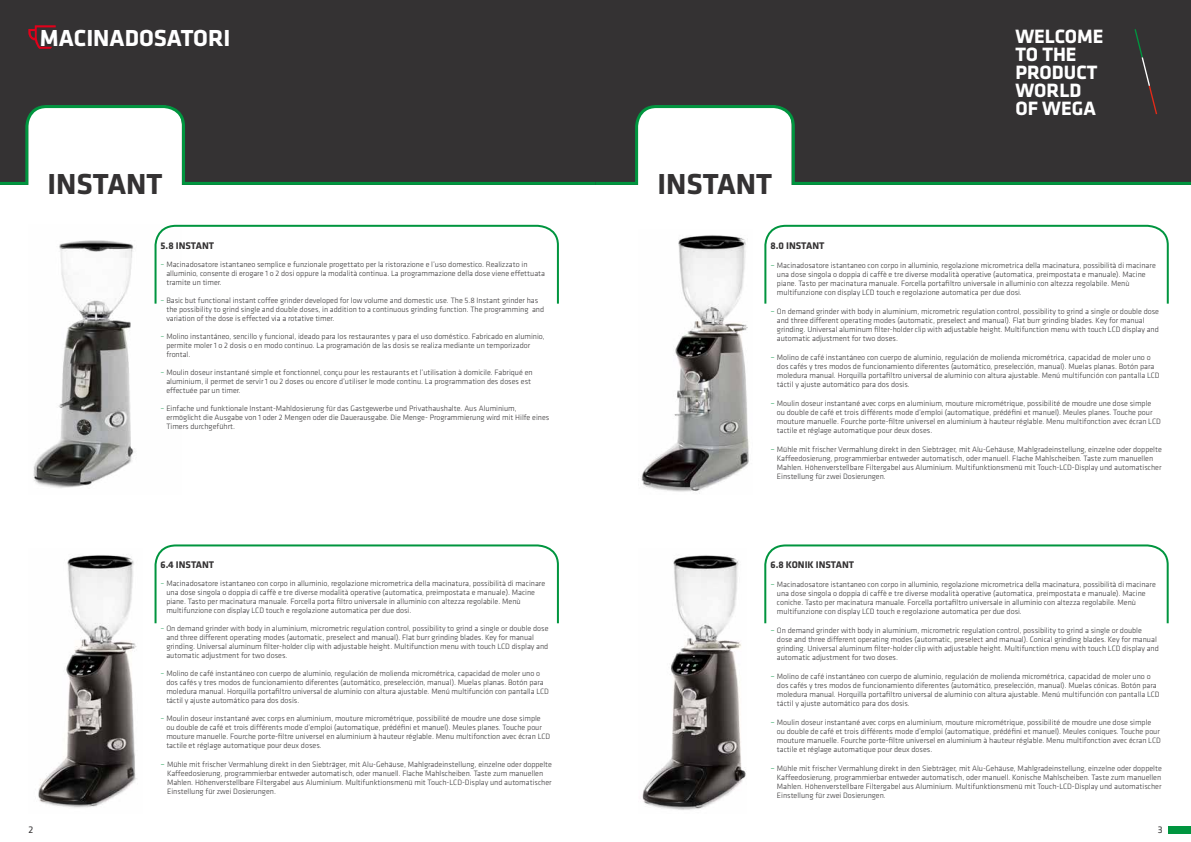
<style>
.page{position:relative;width:1191px;height:842px;background:#fff}
.page>*{position:absolute;margin:0;border:0;box-sizing:border-box;transform-origin:0 0}
.t1{font:700 30px "Klavika";color:#343233}
.t2{font:700 24.1px "Klavika";color:#fff}
.t3{font:700 20px/18px "Klavika";color:#fff}
.t4{font:700 10px "Klavika";color:#343233}
.t5{font:10px "Klavika";color:#343233}
.t6{font:300 8px/9px "Klavika";color:#343233}
.s1{color:#00953f}
.s2{font-size:9px;color:#00953f}
</style>
<div class="page">
<div style="left:0;top:0;width:1191px;height:184px;background:#343233"></div>
<svg style="left:598px;top:105px;width:593px;height:80px"></svg>
<svg style="left:0;top:105px;width:598px;height:80px"></svg>
<img style="left:33px;top:240px;width:102px;height:248px">
<img style="left:641px;top:235px;width:108px;height:259px">
<img style="left:642px;top:555px;width:104px;height:255px">
<img style="left:38px;top:555px;width:99px;height:253px">
<div style="left:1168px;top:826px;width:23px;height:7px;background:#00953f"></div>
<svg style="left:28px;top:25px;width:28px;height:24px"></svg>
<svg style="left:1133px;top:29px;width:25px;height:87px"></svg>
<svg style="left:154px;top:224px;width:405px;height:80px"></svg>
<svg style="left:764px;top:224px;width:405px;height:80px"></svg>
<svg style="left:154px;top:544px;width:405px;height:80px"></svg>
<svg style="left:764px;top:544px;width:405px;height:80px"></svg>
<h2 class="t2" style="left:40px;top:20px;width:192px">MACINADOSATORI</h2>
<h1 class="t1" style="left:48px;top:162px;width:116px">INSTANT</h1>
<h1 class="t1" style="left:657px;top:162px;width:116px">INSTANT</h1>
<h3 class="t3" style="left:1015px;top:27px;width:90px">WELCOME<br>TO THE<br>PRODUCT<br>WORLD<br>OF WEGA</h3>
<p class="t4" style="left:161px;top:238px;width:55px">5.8 INSTANT</p>
<p class="t6" style="left:166px;top:259px;width:380px;text-indent:-6px"><span class="s1">–</span> Macinadosatore istantaneo semplice e funzionale progettato per la ristorazione e l’uso domestico. Realizzato in alluminio, consente di erogare 1 o 2 dosi oppure la modalità continua. La programmazione della dose viene effettuata tramite un timer.</p>
<p class="t6" style="left:166px;top:295px;width:379px;text-indent:-6px"><span class="s1">–</span> Basic but functional instant coffee grinder developed for low volume and domestic use. The 5.8 Instant grinder has the possibility to grind single and double doses, in addition to a continuous grinding function. The programming and variation of the dose is effected via a rotative timer.</p>
<p class="t6" style="left:166px;top:331px;width:380px;text-indent:-6px"><span class="s1">–</span> Molino instantáneo, sencillo y funcional, ideado para los restaurantes y para el uso doméstico. Fabricado en aluminio, permite moler 1 o 2 dosis o en modo continuo. La programación de las dosis se realiza mediante un temporizador frontal.</p>
<p class="t6" style="left:166px;top:367px;width:368px;text-indent:-6px"><span class="s1">–</span> Moulin doseur instantané simple et fonctionnel, conçu pour les restaurants et l’utilisation à domicile. Fabriqué en aluminium, il permet de servir 1 ou 2 doses ou encore d’utiliser le mode continu. La programmation des doses est effectuée par un timer.</p>
<p class="t6" style="left:166px;top:403px;width:384px;text-indent:-6px"><span class="s1">–</span> Einfache und funktionale Instant-Mahldosierung für das Gastgewerbe und Privathaushalte. Aus Aluminium, ermöglicht die Ausgabe von 1 oder 2 Mengen oder die Dauerausgabe. Die Menge- Programmierung wird mit Hilfe eines<br>Timers durchgeführt.</p>
<p class="t4" style="left:161px;top:558px;width:55px">6.4 INSTANT</p>
<p class="t6" style="left:166px;top:579px;width:380px;text-indent:-6px"><span class="s1">–</span> Macinadosatore istantaneo con corpo in alluminio, regolazione micrometrica della macinatura, possibilità di macinare una dose singola o doppia di caffè e tre diverse modalità operative (automatica, preimpostata e manuale). Macine piane. Tasto per macinatura manuale. Forcella porta filtro universale in alluminio con altezza regolabile. Menù multifunzione con display LCD touch e regolazione automatica per due dosi.</p>
<p class="t6" style="left:166px;top:624px;width:384px;text-indent:-6px"><span class="s1">–</span> On demand grinder with body in aluminium, micrometric regulation control, possibility to grind a single or double dose and three different operating modes (automatic, preselect and manual). Flat burr grinding blades. Key for manual grinding. Universal aluminum filter-holder clip with adjustable height. Multifunction menu with touch LCD display and automatic adjustment for two doses.</p>
<p class="t6" style="left:166px;top:669px;width:384px;text-indent:-6px"><span class="s1">–</span> Molino de café instantáneo con cuerpo de aluminio, regulación de molienda micrométrica, capacidad de moler uno o dos cafés y tres modos de funcionamiento diferentes (automático, preselección, manual). Muelas planas. Botón para moledura manual. Horquilla portafiltro universal de aluminio con altura ajustable. Menú multifunción con pantalla LCD táctil y ajuste automático para dos dosis.</p>
<p class="t6" style="left:166px;top:714px;width:385px;text-indent:-6px"><span class="s1">–</span> Moulin doseur instantané avec corps en aluminium, mouture micrométrique, possibilité de moudre une dose simple ou double de café et trois différents mode d’emploi (automatique, prédéfini et manuel). Meules planes. Touche pour mouture manuelle. Fourche porte-filtre universel en aluminium à hauteur réglable. Menu multifonction avec écran LCD tactile et réglage automatique pour deux doses.</p>
<p class="t6" style="left:167px;top:760px;width:386px;text-indent:-6px"><span class="s2">–</span> Mühle mit frischer Vermahlung direkt in den Siebträger, mit Alu-Gehäuse, Mahlgradeinstellung, einzelne oder doppelte Kaffeedosierung, programmierbar entweder automatisch, oder manuell. Flache Mahlscheiben. Taste zum manuellen Mahlen. Höhenverstellbare Filtergabel aus Aluminium. Multifunktionsmenü mit Touch-LCD-Display und automatischer Einstellung für zwei Dosierungen.</p>
<p class="t4" style="left:770px;top:238px;width:55px">8.0 INSTANT</p>
<p class="t6" style="left:777px;top:260px;width:380px;text-indent:-6px"><span class="s2">–</span> Macinadosatore istantaneo con corpo in alluminio, regolazione micrometrica della macinatura, possibilità di macinare una dose singola o doppia di caffè e tre diverse modalità operative (automatica, preimpostata e manuale). Macine piane. Tasto per macinatura manuale. Forcella portafiltro universale in alluminio con altezza regolabile. Menù multifunzione con display LCD touch e regolazione automatica per due dosi.</p>
<p class="t6" style="left:777px;top:306px;width:384px;text-indent:-6px"><span class="s2">–</span> On demand grinder with body in aluminium, micrometric regulation control, possibility to grind a single or double dose and three different operating modes (automatic, preselect and manual). Flat burr grinding blades. Key for manual grinding. Universal aluminum filter-holder clip with adjustable height. Multifunction menu with touch LCD display and automatic adjustment for two doses.</p>
<p class="t6" style="left:777px;top:352px;width:384px;text-indent:-6px"><span class="s2">–</span> Molino de café instantáneo con cuerpo de aluminio, regulación de molienda micrométrica, capacidad de moler uno o dos cafés y tres modos de funcionamiento diferentes (automático, preselección, manual). Muelas planas. Botón para moledura manual. Horquilla portafiltro universal de aluminio con altura ajustable. Menú multifunción con pantalla LCD táctil y ajuste automático para dos dosis.</p>
<p class="t6" style="left:777px;top:398px;width:385px;text-indent:-6px"><span class="s2">–</span> Moulin doseur instantané avec corps en aluminium, mouture micrométrique, possibilité de moudre une dose simple ou double de café et trois différents mode d’emploi (automatique, prédéfini et manuel). Meules planes. Touche pour mouture manuelle. Fourche porte-filtre universel en aluminium à hauteur réglable. Menu multifonction avec écran LCD tactile et réglage automatique pour deux doses.</p>
<p class="t6" style="left:777px;top:444px;width:386px;text-indent:-6px"><span class="s2">–</span> Mühle mit frischer Vermahlung direkt in den Siebträger, mit Alu-Gehäuse, Mahlgradeinstellung, einzelne oder doppelte Kaffeedosierung, programmierbar entweder automatisch, oder manuell. Flache Mahlscheiben. Taste zum manuellen Mahlen. Höhenverstellbare Filtergabel aus Aluminium. Multifunktionsmenü mit Touch-LCD-Display und automatischer Einstellung für zwei Dosierungen.</p>
<p class="t4" style="left:770px;top:558px;width:85px">6.8 KONIK INSTANT</p>
<p class="t6" style="left:777px;top:580px;width:380px;text-indent:-6px"><span class="s2">–</span> Macinadosatore istantaneo con corpo in alluminio, regolazione micrometrica della macinatura, possibilità di macinare una dose singola o doppia di caffè e tre diverse modalità operative (automatica, preimpostata e manuale). Macine coniche. Tasto per macinatura manuale. Forcella portafiltro universale in alluminio con altezza regolabile. Menù multifunzione con display LCD touch e regolazione automatica per due dosi.</p>
<p class="t6" style="left:777px;top:626px;width:383px;text-indent:-6px"><span class="s2">–</span> On demand grinder with body in aluminium, micrometric regulation control, possibility to grind a single or double dose and three different operating modes (automatic, preselect and manual). Conical grinding blades. Key for manual grinding. Universal aluminum filter-holder clip with adjustable height. Multifunction menu with touch LCD display and automatic adjustment for two doses.</p>
<p class="t6" style="left:777px;top:672px;width:384px;text-indent:-6px"><span class="s2">–</span> Molino de café instantáneo con cuerpo de aluminio, regulación de molienda micrométrica, capacidad de moler uno o dos cafés y tres modos de funcionamiento diferentes (automático, preselección, manual). Muelas cónicas. Botón para moledura manual. Horquilla portafiltro universal de aluminio con altura ajustable. Menú multifunción con pantalla LCD táctil y ajuste automático para dos dosis.</p>
<p class="t6" style="left:777px;top:718px;width:385px;text-indent:-6px"><span class="s2">–</span> Moulin doseur instantané avec corps en aluminium, mouture micrométrique, possibilité de moudre une dose simple ou double de café et trois différents mode d’emploi (automatique, prédéfini et manuel). Meules coniques. Touche pour mouture manuelle. Fourche porte-filtre universel en aluminium à hauteur réglable. Menu multifonction avec écran LCD tactile et réglage automatique pour deux doses.</p>
<p class="t6" style="left:777px;top:764px;width:386px;text-align:justify;text-indent:-6px"><span class="s2">–</span> Mühle mit frischer Vermahlung direkt in den Siebträger, mit Alu-Gehäuse, Mahlgradeinstellung, einzelne oder doppelte Kaffeedosierung, programmierbar entweder automatisch, oder manuell. Konische Mahlscheiben. Taste zum manuellen Mahlen. Höhenverstellbare Filtergabel aus Aluminium. Multifunktionsmenü mit Touch-LCD-Display und automatischer Einstellung für zwei Dosierungen.</p>
<p class="t5" style="left:28px;top:823px;width:6px">2</p>
<p class="t5" style="left:1157px;top:823px;width:6px">3</p>
</div>
